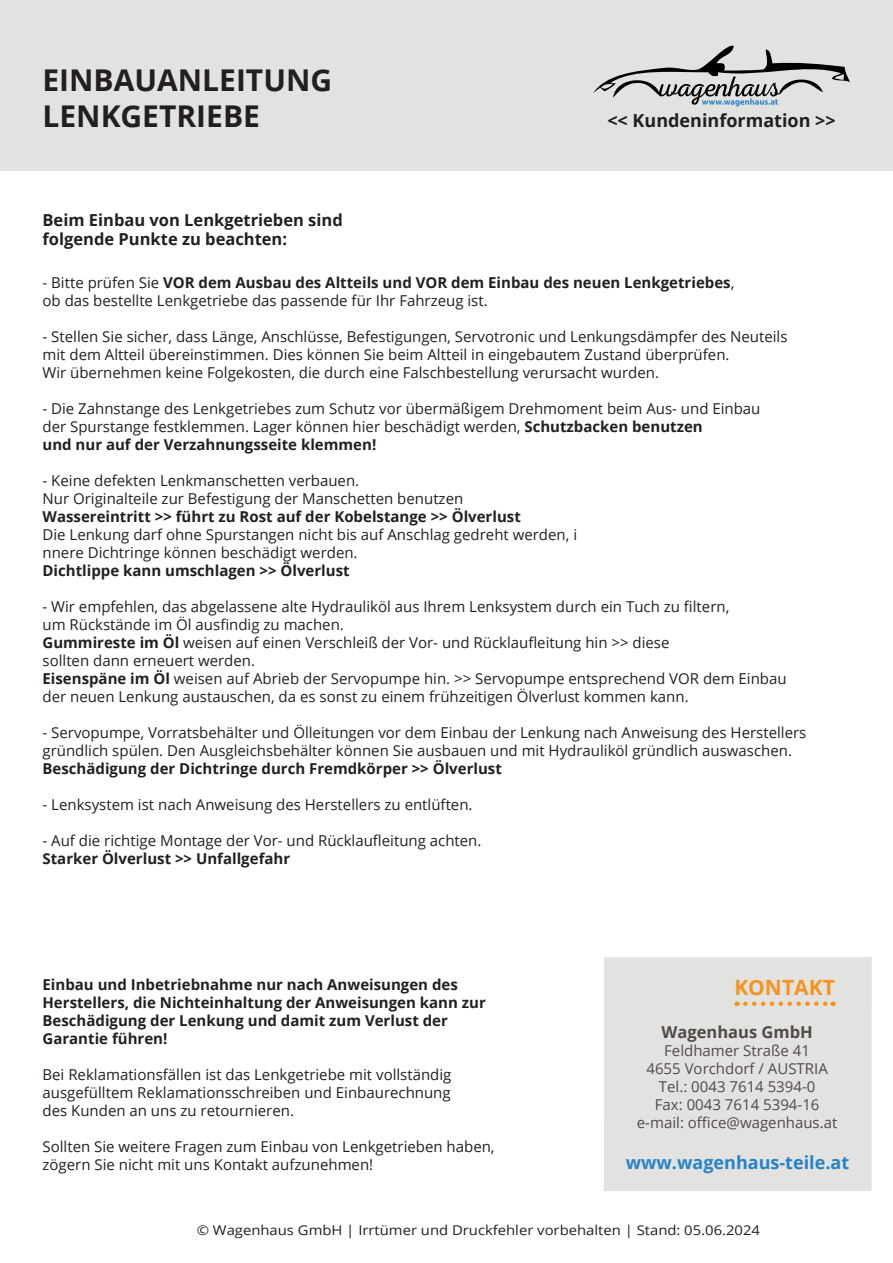
<style>
.page{position:relative;width:893px;height:1263px;background:#fff}
.page>*{position:absolute;margin:0;border:0;box-sizing:border-box;transform-origin:0 0}
.t1{font:700 30px/36px "Open Sans";color:#231f20}
.t2{font:700 21px "Open Sans";color:#f7931d}
.t3{font:700 18px "Open Sans";color:#2783c5}
.t4{font:700 18px "Open Sans";color:#231f20}
.t5{font:700 16.5px/19.8px "Open Sans";color:#231f20}
.t6{font:700 16.5px "Open Sans";color:#524a47}
.t7{font:15px/18px "Open Sans";color:#231f20}
.t8{font:700 15px/18px "Open Sans";color:#231f20}
.t9{font:15px/18px "Open Sans";color:#524a47;text-align:center}
.t10{font:13.5px "Open Sans";color:#231f20;scale:1.1 1}
.s1{font-weight:700}
</style>
<div class="page">
<div style="left:0;top:0;width:893px;height:170px;background:#e2e2e1"></div>
<div style="left:604px;top:957px;width:268px;height:234px;background:#e2e2e1"></div>
<svg style="left:745px;top:1001px;width:89px;height:5px"></svg>
<svg style="left:593px;top:45px;width:257px;height:61px"></svg>
<h1 class="t1" style="left:43px;top:61px;width:291px">EINBAUANLEITUNG<br>LENKGETRIEBE</h1>
<p class="t5" style="left:43px;top:209px;width:302px">Beim Einbau von Lenkgetrieben sind folgende Punkte zu beachten:</p>
<p class="t4" style="left:607px;top:108px;width:230px">&lt;&lt; Kundeninformation &gt;&gt;</p>
<p class="t7" style="left:43px;top:273px;width:693px">- Bitte prüfen Sie <span class="s1">VOR dem Ausbau des Altteils und VOR dem Einbau des neuen Lenkgetriebes</span>, ob das bestellte Lenkgetriebe das passende für Ihr Fahrzeug ist.</p>
<p class="t7" style="left:43px;top:327px;width:747px">- Stellen Sie sicher, dass Länge, Anschlüsse, Befestigungen, Servotronic und Lenkungsdämpfer des Neuteils mit dem Altteil übereinstimmen. Dies können Sie beim Altteil in eingebautem Zustand überprüfen.<br>Wir übernehmen keine Folgekosten, die durch eine Falschbestellung verursacht wurden.</p>
<p class="t7" style="left:43px;top:399px;width:719px">- Die Zahnstange des Lenkgetriebes zum Schutz vor übermäßigem Drehmoment beim Aus- und Einbau der Spurstange festklemmen. Lager können hier beschädigt werden, <span class="s1">Schutzbacken benutzen<br>und nur auf der Verzahnungsseite klemmen!</span></p>
<p class="t7" style="left:43px;top:471px;width:422px">- Keine defekten Lenkmanschetten verbauen.<br>Nur Originalteile zur Befestigung der Manschetten benutzen</p>
<p class="t8" style="left:43px;top:507px;width:480px">Wassereintritt &gt;&gt; führt zu Rost auf der Kobelstange &gt;&gt; Ölverlust</p>
<p class="t7" style="left:43px;top:525px;width:536px">Die Lenkung darf ohne Spurstangen nicht bis auf Anschlag gedreht werden, i nnere Dichtringe können beschädigt werden.</p>
<p class="t8" style="left:43px;top:561px;width:309px">Dichtlippe kann umschlagen &gt;&gt; Ölverlust</p>
<p class="t7" style="left:43px;top:597px;width:746px">- Wir empfehlen, das abgelassene alte Hydrauliköl aus Ihrem Lenksystem durch ein Tuch zu filtern,<br>um Rückstände im Öl ausfindig zu machen.<br><span class="s1">Gummireste im Öl</span> weisen auf einen Verschleiß der Vor- und Rücklaufleitung hin &gt;&gt; diese<br>sollten dann erneuert werden.<br><span class="s1">Eisenspäne im Öl</span> weisen auf Abrieb der Servopumpe hin. &gt;&gt; Servopumpe entsprechend VOR dem Einbau der neuen Lenkung austauschen, da es sonst zu einem frühzeitigen Ölverlust kommen kann.</p>
<p class="t7" style="left:43px;top:723px;width:765px">- Servopumpe, Vorratsbehälter und Ölleitungen vor dem Einbau der Lenkung nach Anweisung des Herstellers gründlich spülen. Den Ausgleichsbehälter können Sie ausbauen und mit Hydrauliköl gründlich auswaschen.</p>
<p class="t8" style="left:43px;top:759px;width:461px">Beschädigung der Dichtringe durch Fremdkörper &gt;&gt; Ölverlust</p>
<p class="t7" style="left:43px;top:795px;width:432px">- Lenksystem ist nach Anweisung des Herstellers zu entlüften.</p>
<p class="t7" style="left:43px;top:831px;width:440px">- Auf die richtige Montage der Vor- und Rücklaufleitung achten.</p>
<p class="t8" style="left:43px;top:849px;width:249px">Starker Ölverlust &gt;&gt; Unfallgefahr</p>
<p class="t8" style="left:43px;top:975px;width:445px">Einbau und Inbetriebnahme nur nach Anweisungen des Herstellers, die Nichteinhaltung der Anweisungen kann zur Beschädigung der Lenkung und damit zum Verlust der Garantie führen!</p>
<p class="t7" style="left:43px;top:1065px;width:410px;text-align:justify">Bei Reklamationsfällen ist das Lenkgetriebe mit vollständig ausgefülltem Reklamationsschreiben und Einbaurechnung des Kunden an uns zu retournieren.</p>
<p class="t7" style="left:43px;top:1137px;width:454px">Sollten Sie weitere Fragen zum Einbau von Lenkgetrieben haben, zögern Sie nicht mit uns Kontakt aufzunehmen!</p>
<h2 class="t2" style="left:734px;top:972px;width:102px">KONTAKT</h2>
<p class="t6" style="left:661px;top:1020px;width:153px">Wagenhaus GmbH</p>
<p class="t9" style="left:637px;top:1041px;width:202px">Feldhamer Straße 41<br>4655 Vorchdorf / AUSTRIA<br>Tel.: 0043 7614 5394-0<br>Fax: 0043 7614 5394-16 e-mail: office@wagenhaus.at</p>
<p class="t3" style="left:626px;top:1150px;width:225px">www.wagenhaus-teile.at</p>
<p class="t10" style="left:197px;top:1221px;width:513px">© Wagenhaus GmbH | Irrtümer und Druckfehler vorbehalten | Stand: 05.06.2024</p>
</div>
